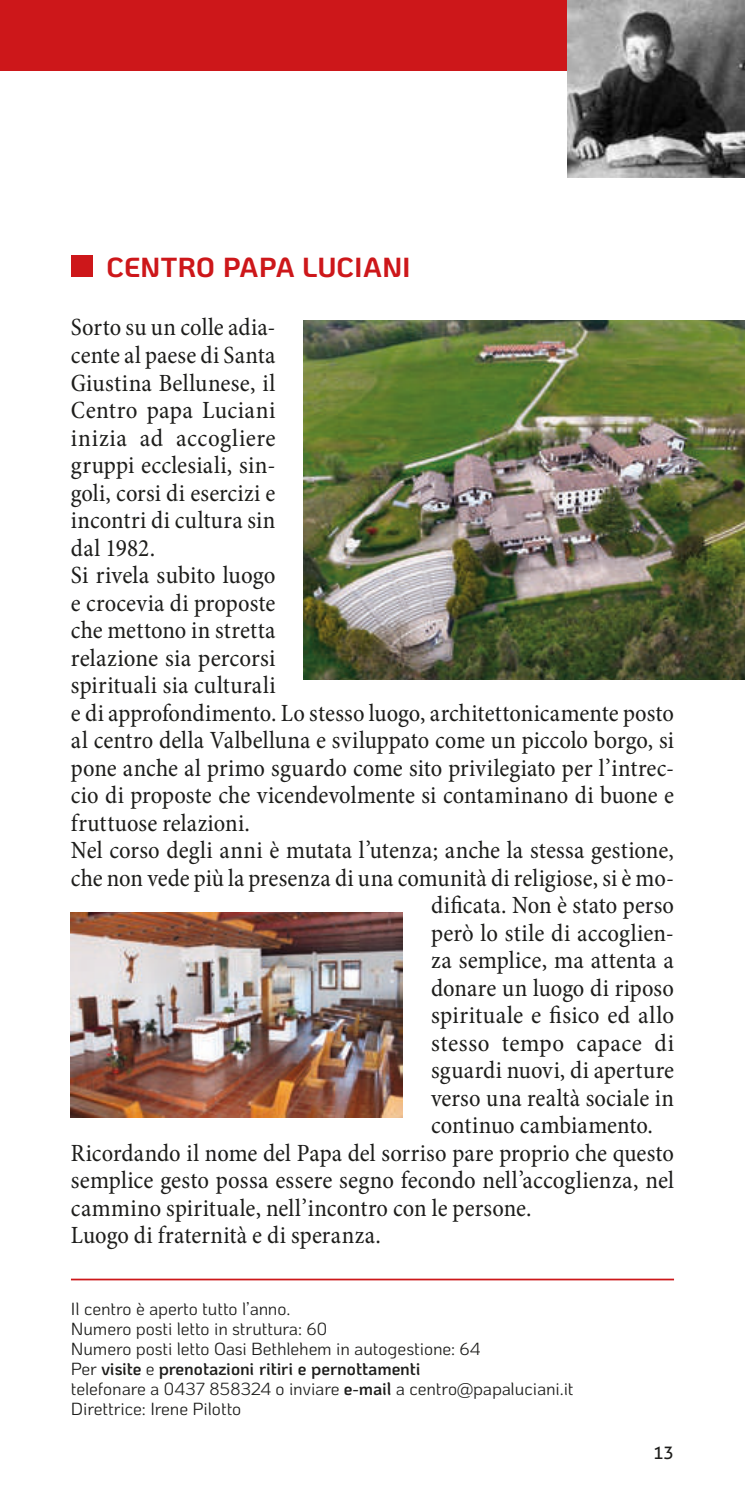
<style>
.page{position:relative;width:745px;height:1489px;background:#fff}
.page>*{position:absolute;margin:0;border:0;box-sizing:border-box;transform-origin:0 0}
.t1{font:700 27.5px "Ko Ho";letter-spacing:.005em;color:#cd171a}
.t2{font:condensed 25px "Minion Pro";letter-spacing:.005em;color:#1d1d1b}
.t3{font:17.5px/20px "Ko Ho";letter-spacing:-.005em;color:#1d1d1b}
.t4{font:17.5px "Aller";color:#1d1d1b}
.s1{font-weight:600}
</style>
<div class="page">
<div style="left:0;top:0;width:744px;height:71px;background:#cd171a"></div>
<div style="left:71px;top:256px;width:21px;height:21px;background:#cd171a"></div>
<img style="left:567px;top:0;width:177px;height:177px">
<hr style="left:71px;top:1278px;width:602px;height:2px;background:#cd171a">
<img style="left:71px;top:912px;width:331px;height:205px">
<img style="left:304px;top:321px;width:440px;height:358px">
<p class="t1" style="left:106px;top:244px;width:306px">CENTRO PAPA LUCIANI</p>
<p class="t2" style="left:71px;top:311px;width:206px">Sorto su un colle adia-</p>
<p class="t2" style="left:71px;top:339px;width:206px">cente al paese di Santa</p>
<p class="t2" style="left:71px;top:366px;width:206px">Giustina Bellunese, il</p>
<p class="t2" style="left:71px;top:394px;width:206px">Centro papa Luciani</p>
<p class="t2" style="left:71px;top:421px;width:206px">inizia ad accogliere</p>
<p class="t2" style="left:71px;top:449px;width:206px">gruppi ecclesiali, sin-</p>
<p class="t2" style="left:71px;top:476px;width:206px">goli, corsi di esercizi e</p>
<p class="t2" style="left:71px;top:504px;width:206px">incontri di cultura sin</p>
<p class="t2" style="left:71px;top:531px;width:86px">dal 1982.</p>
<p class="t2" style="left:71px;top:559px;width:206px">Si rivela subito luogo</p>
<p class="t2" style="left:71px;top:586px;width:206px">e crocevia di proposte</p>
<p class="t2" style="left:71px;top:614px;width:206px">che mettono in stretta</p>
<p class="t2" style="left:71px;top:641px;width:206px">relazione sia percorsi</p>
<p class="t2" style="left:71px;top:669px;width:206px">spirituali sia culturali</p>
<p class="t2" style="left:71px;top:696px;width:604px">e di approfondimento. Lo stesso luogo, architettonicamente posto</p>
<p class="t2" style="left:71px;top:724px;width:604px">al centro della Valbelluna e sviluppato come un piccolo borgo, si</p>
<p class="t2" style="left:71px;top:751px;width:604px">pone anche al primo sguardo come sito privilegiato per l’intrec-</p>
<p class="t2" style="left:71px;top:779px;width:604px">cio di proposte che vicendevolmente si contaminano di buone e</p>
<p class="t2" style="left:71px;top:806px;width:180px">fruttuose relazioni.</p>
<p class="t2" style="left:71px;top:834px;width:604px">Nel corso degli anni è mutata l’utenza; anche la stessa gestione,</p>
<p class="t2" style="left:71px;top:861px;width:604px">che non vede più la presenza di una comunità di religiose, si è mo-</p>
<p class="t2" style="left:431px;top:889px;width:244px">dificata. Non è stato perso</p>
<p class="t2" style="left:431px;top:916px;width:244px">però lo stile di accoglien-</p>
<p class="t2" style="left:431px;top:944px;width:244px">za semplice, ma attenta a</p>
<p class="t2" style="left:431px;top:971px;width:244px">donare un luogo di riposo</p>
<p class="t2" style="left:431px;top:999px;width:244px">spirituale e fisico ed allo</p>
<p class="t2" style="left:431px;top:1026px;width:244px">stesso tempo capace di</p>
<p class="t2" style="left:431px;top:1054px;width:244px">sguardi nuovi, di aperture</p>
<p class="t2" style="left:431px;top:1081px;width:244px">verso una realtà sociale in</p>
<p class="t2" style="left:431px;top:1109px;width:223px">continuo cambiamento.</p>
<p class="t2" style="left:71px;top:1136px;width:604px">Ricordando il nome del Papa del sorriso pare proprio che questo</p>
<p class="t2" style="left:71px;top:1164px;width:604px">semplice gesto possa essere segno fecondo nell’accoglienza, nel</p>
<p class="t2" style="left:71px;top:1191px;width:462px">cammino spirituale, nell’incontro con le persone.</p>
<p class="t2" style="left:71px;top:1219px;width:311px">Luogo di fraternità e di speranza.</p>
<p class="t3" style="left:71px;top:1298px;width:504px">Il centro è aperto tutto l’anno.<br>Numero posti letto in struttura: 60<br>Numero posti letto Oasi Bethlehem in autogestione: 64<br>Per <span class="s1">visite</span> e <span class="s1">prenotazioni ritiri e pernottamenti<br></span>telefonare a 0437 858324 o inviare <span class="s1">e-mail</span> a centro@papaluciani.it Direttrice: Irene Pilotto</p>
<p class="t4" style="left:652px;top:1442px;width:23px">13</p>
</div>
